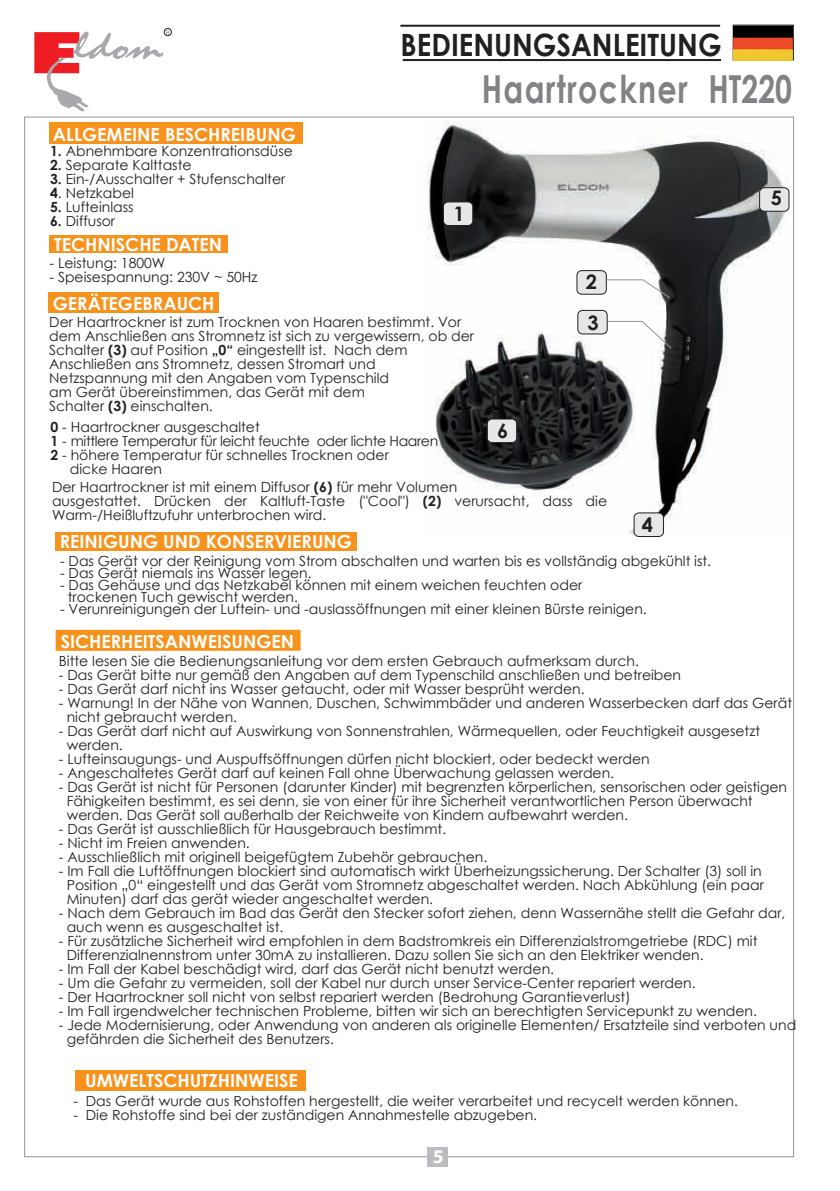
<style>
.page{position:relative;width:840px;height:1191px;background:#fff}
.page>*{position:absolute;margin:0;border:0;box-sizing:border-box;transform-origin:0 0}
.t1{font:700 38.6px "Century Gothic";letter-spacing:.045em;color:#808285;scale:.78 1}
.t2{font:700 30.8px "Century Gothic";color:#231f20;scale:.91 1}
.t3{font:700 20px/40.2px "Century Gothic";color:#231f20}
.t4{font:700 19.2px "Myriad Pro";color:#fff;scale:1.04 1}
.t5{font:700 18px "Century Gothic";color:#fff}
.t6{font:14px/14px "Century Gothic";color:#231f20}
.t7{font:14px "Century Gothic";letter-spacing:-.025em;color:#231f20}
.t8{font:6.8px "Arial";color:#808285;scale:.82 1}
.s1{font-weight:700}
</style>
<div class="page">
<img style="left:427px;top:120px;width:362px;height:414px">
<svg style="left:34px;top:31px;width:129px;height:80px"></svg>
<div style="left:164px;top:28px;width:7px;height:8px;border:1px solid #231f20;border-radius:50%"></div>
<div style="left:49px;top:122px;width:253px;height:22px;background:#f7931d"></div>
<div style="left:49px;top:235px;width:178px;height:18px;background:#f7931d"></div>
<div style="left:427px;top:1147px;width:20px;height:19px;background:#bcbdc0"></div>
<svg style="left:589px;top:320px;width:83px;height:30px"></svg>
<svg style="left:593px;top:279px;width:78px;height:20px"></svg>
<div style="left:443px;top:202px;width:29px;height:23px;background:#e6e7e9;border-radius:5px"></div>
<div style="left:443px;top:202px;width:29px;height:24px;border:1px solid #231f20;border-radius:5px"></div>
<div style="left:577px;top:310px;width:30px;height:24px;background:#e6e7e9;border-radius:5px"></div>
<div style="left:577px;top:310px;width:30px;height:24px;border:1px solid #231f20;border-radius:5px"></div>
<div style="left:576px;top:271px;width:30px;height:23px;background:#e6e7e9;border-radius:5px"></div>
<div style="left:576px;top:270px;width:30px;height:24px;border:1px solid #231f20;border-radius:5px"></div>
<div style="left:759px;top:188px;width:29px;height:23px;background:#e6e7e9;border-radius:5px"></div>
<div style="left:759px;top:187px;width:29px;height:24px;border:1px solid #231f20;border-radius:5px"></div>
<div style="left:487px;top:419px;width:29px;height:23px;background:#e6e7e9;border-radius:5px"></div>
<div style="left:487px;top:419px;width:29px;height:24px;border:1px solid #231f20;border-radius:5px"></div>
<div style="left:633px;top:513px;width:30px;height:23px;background:#e6e7e9;border-radius:5px"></div>
<div style="left:633px;top:513px;width:30px;height:24px;border:1px solid #231f20;border-radius:5px"></div>
<div style="left:48px;top:293px;width:171px;height:20px;background:#f7931d"></div>
<hr style="left:402px;top:59px;width:318px;height:2px;background:#231f20">
<hr style="left:400px;top:25px;width:319px;height:2px;background:#231f20">
<img style="left:733px;top:25px;width:59px;height:35px">
<div style="left:55px;top:532px;width:302px;height:19px;background:#f7931d"></div>
<div style="left:56px;top:630px;width:244px;height:21px;background:#f7931d"></div>
<div style="left:75px;top:1070px;width:230px;height:20px;background:#f7931d"></div>
<p class="t8" style="left:166px;top:28px;width:6px">R</p>
<h2 class="t2" style="left:400px;top:21px;width:354px">BEDIENUNGSANLEITUNG</h2>
<h1 class="t1" style="left:481px;top:60px;width:399px">Haartrockner HT220</h1>
<p class="t5" style="left:53px;top:121px;width:244px">ALLGEMEINE BESCHREIBUNG</p>
<p class="t6" style="left:50px;top:144px;width:244px"><span class="s1">1.</span> Abnehmbare Konzentrationsdüse</p>
<p class="t6" style="left:50px;top:158px;width:143px"><span class="s1">2.</span> Separate Kalttaste</p>
<p class="t6" style="left:50px;top:172px;width:236px"><span class="s1">3.</span> Ein-/Ausschalter + Stufenschalter</p>
<p class="t6" style="left:50px;top:186px;width:85px"><span class="s1">4</span>. Netzkabel</p>
<p class="t6" style="left:50px;top:200px;width:85px"><span class="s1">5.</span> Lufteinlass</p>
<p class="t6" style="left:50px;top:214px;width:66px"><span class="s1">6.</span> Diffusor</p>
<p class="t5" style="left:54px;top:230px;width:169px">TECHNISCHE DATEN</p>
<p class="t6" style="left:49px;top:256px;width:117px">- Leistung: 1800W</p>
<p class="t6" style="left:49px;top:270px;width:209px">- Speisespannung: 230V ~ 50Hz</p>
<p class="t5" style="left:53px;top:289px;width:163px">GERÄTEGEBRAUCH</p>
<h3 class="t3" style="left:453px;top:192px;width:13px">1</h3>
<p class="t6" style="left:49px;top:314px;width:426px">Der Haartrockner ist zum Trocknen von Haaren bestimmt. Vor dem Anschließen ans Stromnetz ist sich zu vergewissern, ob der Schalter <span class="s1">(3)</span> auf Position <span class="s1">„0“</span> eingestellt ist. Nach dem Anschließen ans Stromnetz, dessen Stromart und Netzspannung mit den Angaben vom Typenschild<br>am Gerät übereinstimmen, das Gerät mit dem<br>Schalter <span class="s1">(3)</span> einschalten.</p>
<p class="t6" style="left:50px;top:420px;width:211px"><span class="s1">0</span> - Haartrockner ausgeschaltet</p>
<p class="t7" style="left:50px;top:431px;width:389px"><span class="s1">1</span> - mittlere Temperatur für leicht feuchte oder lichte Haaren</p>
<p class="t6" style="left:50px;top:448px;width:340px"><span class="s1">2</span> - höhere Temperatur für schnelles Trocknen oder</p>
<p class="t6" style="left:70px;top:462px;width:93px">dicke Haaren</p>
<h3 class="t3" style="left:497px;top:409px;width:13px">6</h3>
<h3 class="t3" style="left:585px;top:261px;width:14px">2<br>3</h3>
<p class="t6" style="left:52px;top:479px;width:556px">Der Haartrockner ist mit einem Diffusor <span class="s1">(6)</span> für mehr Volumen<br>ausgestattet. Drücken der Kaltluft-Taste ("Cool") <span class="s1">(2)</span> verursacht, dass die<br>Warm-/Heißluftzufuhr unterbrochen wird.</p>
<h3 class="t3" style="left:641px;top:503px;width:13px">4</h3>
<p class="t5" style="left:60px;top:527px;width:293px">REINIGUNG UND KONSERVIERUNG</p>
<p class="t6" style="left:60px;top:553px;width:652px">- Das Gerät vor der Reinigung vom Strom abschalten und warten bis es vollständig abgekühlt ist.</p>
<p class="t6" style="left:60px;top:565px;width:253px">- Das Gerät niemals ins Wasser legen.</p>
<p class="t6" style="left:68px;top:578px;width:515px;line-height:12px;text-indent:-8px">- Das Gehäuse und das Netzkabel können mit einem weichen feuchten oder trockenen Tuch gewischt werden.</p>
<p class="t6" style="left:60px;top:601px;width:588px">- Verunreinigungen der Luftein- und -auslassöffnungen mit einer kleinen Bürste reinigen.</p>
<p class="t5" style="left:61px;top:628px;width:235px">SICHERHEITSANWEISUNGEN</p>
<h3 class="t3" style="left:770px;top:177px;width:13px">5</h3>
<p class="t6" style="left:59px;top:654px;width:581px">Bitte lesen Sie die Bedienungsanleitung vor dem ersten Gebrauch aufmerksam durch.</p>
<p class="t6" style="left:59px;top:668px;width:623px">- Das Gerät bitte nur gemäß den Angaben auf dem Typenschild anschließen und betreiben</p>
<p class="t6" style="left:59px;top:682px;width:527px">- Das Gerät darf nicht ins Wasser getaucht, oder mit Wasser besprüht werden.</p>
<p class="t6" style="left:67px;top:696px;width:726px;text-indent:-8px">- Warnung! In der Nähe von Wannen, Duschen, Schwimmbäder und anderen Wasserbecken darf das Gerät nicht gebraucht werden.</p>
<p class="t6" style="left:67px;top:724px;width:694px;text-indent:-8px">- Das Gerät darf nicht auf Auswirkung von Sonnenstrahlen, Wärmequellen, oder Feuchtigkeit ausgesetzt werden.</p>
<p class="t6" style="left:59px;top:752px;width:592px">- Lufteinsaugungs- und Auspuffsöffnungen dürfen nicht blockiert, oder bedeckt werden</p>
<p class="t6" style="left:59px;top:766px;width:556px">- Angeschaltetes Gerät darf auf keinen Fall ohne Überwachung gelassen werden.</p>
<p class="t6" style="left:67px;top:780px;width:721px;text-indent:-8px">- Das Gerät ist nicht für Personen (darunter Kinder) mit begrenzten körperlichen, sensorischen oder geistigen<br>Fähigkeiten bestimmt, es sei denn, sie von einer für ihre Sicherheit verantwortlichen Person überwacht werden. Das Gerät soll außerhalb der Reichweite von Kindern aufbewahrt werden.</p>
<p class="t6" style="left:59px;top:822px;width:388px">- Das Gerät ist ausschließlich für Hausgebrauch bestimmt.</p>
<p class="t6" style="left:59px;top:836px;width:192px">- Nicht im Freien anwenden.</p>
<p class="t6" style="left:59px;top:850px;width:429px">- Ausschließlich mit originell beigefügtem Zubehör gebrauchen.</p>
<p class="t6" style="left:67px;top:864px;width:698px;text-indent:-8px">- Im Fall die Luftöffnungen blockiert sind automatisch wirkt Überheizungssicherung. Der Schalter (3) soll in<br>Position „0“ eingestellt und das Gerät vom Stromnetz abgeschaltet werden. Nach Abkühlung (ein paar<br>Minuten) darf das gerät wieder angeschaltet werden.</p>
<p class="t6" style="left:67px;top:906px;width:719px;text-indent:-8px">- Nach dem Gebrauch im Bad das Gerät den Stecker sofort ziehen, denn Wassernähe stellt die Gefahr dar, auch wenn es ausgeschaltet ist.</p>
<p class="t6" style="left:67px;top:934px;width:691px;text-indent:-8px">- Für zusätzliche Sicherheit wird empfohlen in dem Badstromkreis ein Differenzialstromgetriebe (RDC) mit<br>Differenzialnennstrom unter 30mA zu installieren. Dazu sollen Sie sich an den Elektriker wenden.</p>
<p class="t6" style="left:59px;top:962px;width:496px">- Im Fall der Kabel beschädigt wird, darf das Gerät nicht benutzt werden.</p>
<p class="t6" style="left:59px;top:976px;width:638px">- Um die Gefahr zu vermeiden, soll der Kabel nur durch unser Service-Center repariert werden.</p>
<p class="t6" style="left:59px;top:990px;width:572px">- Der Haartrockner soll nicht von selbst repariert werden (Bedrohung Garantieverlust)</p>
<p class="t6" style="left:59px;top:1004px;width:699px">- Im Fall irgendwelcher technischen Probleme, bitten wir sich an berechtigten Servicepunkt zu wenden.</p>
<p class="t6" style="left:67px;top:1018px;width:730px;text-indent:-8px">- Jede Modernisierung, oder Anwendung von anderen als originelle Elementen/ Ersatzteile sind verboten und gefährden die Sicherheit des Benutzers.</p>
<p class="t5" style="left:85px;top:1066px;width:214px">UMWELTSCHUTZHINWEISE</p>
<p class="t6" style="left:73px;top:1093px;width:665px">- Das Gerät wurde aus Rohstoffen hergestellt, die weiter verarbeitet und recycelt werden können.</p>
<p class="t6" style="left:73px;top:1107px;width:465px">- Die Rohstoffe sind bei der zuständigen Annahmestelle abzugeben.</p>
<h3 class="t4" style="left:432px;top:1144px;width:12px">5</h3>
</div>
